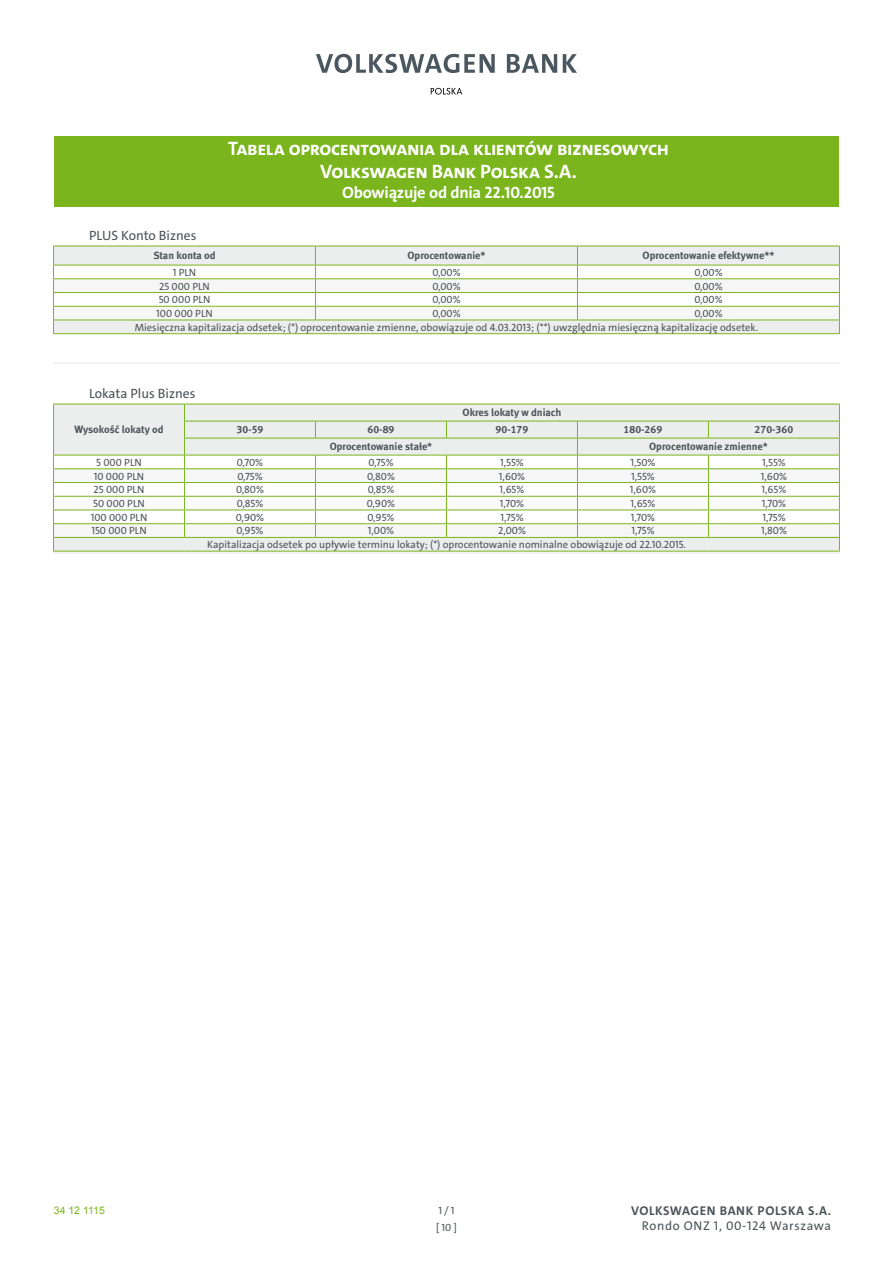
<style>
.page{position:relative;width:893px;height:1263px;background:#fff}
.page>*{position:absolute;margin:0;border:0;box-sizing:border-box;transform-origin:0 0}
.tytul{font:700 19.5px "The Sans C4 s";letter-spacing:-.025em;color:#fff}
.podtytul{font:700 16.5px "The Sans C4 s";letter-spacing:-.015em;color:#fff}
.naglowek_nad_tabela{font:13.5px "The Sans C4 s";color:#4c5459}
.t1{font:700 12.75px "The Sans C4 s";letter-spacing:.05em;color:#4c5459}
.t2{font:12.75px "The Sans C4 s";letter-spacing:.05em;color:#4c5459}
.akapit_level_1{font:10.5px "The Sans C4 s";color:#4c5459}
.t3{font:700 10.5px "Seat Meta";color:#4c5459}
.t4{font:10.5px "Arial";color:#7ab51d}
</style>
<div class="page">
<svg style="left:53px;top:246px;width:787px;height:87px"></svg>
<hr style="left:53px;top:333px;width:262px;height:1px;background:#7ab51d">
<hr style="left:315px;top:333px;width:262px;height:1px;background:#7ab51d">
<hr style="left:577px;top:333px;width:263px;height:1px;background:#7ab51d">
<hr style="left:54px;top:362px;width:785px;height:2px;background:#eceded">
<svg style="left:53px;top:404px;width:787px;height:147px"></svg>
<hr style="left:53px;top:551px;width:132px;height:1px;background:#7ab51d">
<hr style="left:185px;top:551px;width:130px;height:1px;background:#7ab51d">
<hr style="left:315px;top:551px;width:131px;height:1px;background:#7ab51d">
<hr style="left:446px;top:551px;width:131px;height:1px;background:#7ab51d">
<hr style="left:577px;top:551px;width:131px;height:1px;background:#7ab51d">
<hr style="left:708px;top:551px;width:132px;height:1px;background:#7ab51d">
<hr style="left:54px;top:552px;width:785px;height:2px;background:#eceded">
<div style="left:54px;top:136px;width:785px;height:70px;background:#7ab51d"></div>
<svg style="left:316px;top:54px;width:179px;height:19px"></svg>
<svg style="left:507px;top:54px;width:50px;height:19px"></svg>
<svg style="left:563px;top:54px;width:14px;height:19px"></svg>
<svg style="left:431px;top:88px;width:31px;height:7px"></svg>
<p class="tytul" style="left:228px;top:136px;width:443px">Tabela oprocentowania dla klientów biznesowych</p>
<p class="tytul" style="left:320px;top:159px;width:258px">Volkswagen Bank Polska S.A.</p>
<p class="podtytul" style="left:342px;top:182px;width:214px">Obowiązuje od dnia 22.10.2015</p>
<p class="naglowek_nad_tabela" style="left:89px;top:226px;width:109px">PLUS Konto Biznes</p>
<p class="t3" style="left:153px;top:250px;width:64px">Stan konta od</p>
<p class="t3" style="left:407px;top:250px;width:80px">Oprocentowanie*</p>
<p class="t3" style="left:643px;top:250px;width:133px">Oprocentowanie efektywne**</p>
<p class="akapit_level_1" style="left:173px;top:266px;width:25px">1 PLN</p>
<p class="akapit_level_1" style="left:432px;top:266px;width:30px">0,00%</p>
<p class="akapit_level_1" style="left:694px;top:266px;width:30px">0,00%</p>
<p class="akapit_level_1" style="left:159px;top:279px;width:52px">25 000 PLN</p>
<p class="akapit_level_1" style="left:432px;top:279px;width:30px">0,00%</p>
<p class="akapit_level_1" style="left:694px;top:279px;width:30px">0,00%</p>
<p class="akapit_level_1" style="left:159px;top:293px;width:53px">50 000 PLN</p>
<p class="akapit_level_1" style="left:432px;top:293px;width:30px">0,00%</p>
<p class="akapit_level_1" style="left:694px;top:293px;width:30px">0,00%</p>
<p class="akapit_level_1" style="left:156px;top:307px;width:58px">100 000 PLN</p>
<p class="akapit_level_1" style="left:432px;top:307px;width:30px">0,00%</p>
<p class="akapit_level_1" style="left:694px;top:307px;width:30px">0,00%</p>
<p class="akapit_level_1" style="left:135px;top:320px;width:625px">Miesięczna kapitalizacja odsetek; (*) oprocentowanie zmienne, obowiązuje od 4.03.2013; (**) uwzględnia miesięczną kapitalizację odsetek.</p>
<p class="naglowek_nad_tabela" style="left:89px;top:384px;width:108px">Lokata Plus Biznes</p>
<p class="t3" style="left:74px;top:424px;width:91px">Wysokość lokaty od</p>
<p class="t3" style="left:463px;top:407px;width:100px">Okres lokaty w dniach</p>
<p class="t3" style="left:237px;top:424px;width:28px">30-59</p>
<p class="t3" style="left:368px;top:424px;width:28px">60-89</p>
<p class="t3" style="left:496px;top:424px;width:34px">90-179</p>
<p class="t3" style="left:624px;top:424px;width:40px">180-269</p>
<p class="t3" style="left:755px;top:424px;width:40px">270-360</p>
<p class="t3" style="left:330px;top:441px;width:104px">Oprocentowanie stałe*</p>
<p class="t3" style="left:649px;top:441px;width:120px">Oprocentowanie zmienne*</p>
<p class="akapit_level_1" style="left:96px;top:455px;width:47px">5 000 PLN</p>
<p class="akapit_level_1" style="left:237px;top:455px;width:28px">0,70%</p>
<p class="akapit_level_1" style="left:368px;top:455px;width:27px">0,75%</p>
<p class="akapit_level_1" style="left:500px;top:455px;width:25px">1,55%</p>
<p class="akapit_level_1" style="left:630px;top:455px;width:26px">1,50%</p>
<p class="akapit_level_1" style="left:762px;top:455px;width:25px">1,55%</p>
<p class="akapit_level_1" style="left:94px;top:469px;width:52px">10 000 PLN</p>
<p class="akapit_level_1" style="left:237px;top:469px;width:27px">0,75%</p>
<p class="akapit_level_1" style="left:367px;top:469px;width:29px">0,80%</p>
<p class="akapit_level_1" style="left:499px;top:469px;width:28px">1,60%</p>
<p class="akapit_level_1" style="left:631px;top:469px;width:25px">1,55%</p>
<p class="akapit_level_1" style="left:761px;top:469px;width:28px">1,60%</p>
<p class="akapit_level_1" style="left:94px;top:483px;width:52px">25 000 PLN</p>
<p class="akapit_level_1" style="left:236px;top:483px;width:29px">0,80%</p>
<p class="akapit_level_1" style="left:368px;top:483px;width:28px">0,85%</p>
<p class="akapit_level_1" style="left:500px;top:483px;width:26px">1,65%</p>
<p class="akapit_level_1" style="left:630px;top:483px;width:28px">1,60%</p>
<p class="akapit_level_1" style="left:761px;top:483px;width:26px">1,65%</p>
<p class="akapit_level_1" style="left:93px;top:497px;width:53px">50 000 PLN</p>
<p class="akapit_level_1" style="left:237px;top:497px;width:28px">0,85%</p>
<p class="akapit_level_1" style="left:367px;top:497px;width:30px">0,90%</p>
<p class="akapit_level_1" style="left:500px;top:497px;width:26px">1,70%</p>
<p class="akapit_level_1" style="left:631px;top:497px;width:26px">1,65%</p>
<p class="akapit_level_1" style="left:762px;top:497px;width:26px">1,70%</p>
<p class="akapit_level_1" style="left:91px;top:510px;width:58px">100 000 PLN</p>
<p class="akapit_level_1" style="left:236px;top:510px;width:30px">0,90%</p>
<p class="akapit_level_1" style="left:367px;top:510px;width:28px">0,95%</p>
<p class="akapit_level_1" style="left:500px;top:510px;width:25px">1,75%</p>
<p class="akapit_level_1" style="left:631px;top:510px;width:26px">1,70%</p>
<p class="akapit_level_1" style="left:762px;top:510px;width:25px">1,75%</p>
<p class="akapit_level_1" style="left:91px;top:524px;width:57px">150 000 PLN</p>
<p class="akapit_level_1" style="left:237px;top:524px;width:28px">0,95%</p>
<p class="akapit_level_1" style="left:368px;top:524px;width:28px">1,00%</p>
<p class="akapit_level_1" style="left:498px;top:524px;width:29px">2,00%</p>
<p class="akapit_level_1" style="left:631px;top:524px;width:25px">1,75%</p>
<p class="akapit_level_1" style="left:761px;top:524px;width:27px">1,80%</p>
<p class="akapit_level_1" style="left:207px;top:538px;width:480px">Kapitalizacja odsetek po upływie terminu lokaty; (*) oprocentowanie nominalne obowiązuje od 22.10.2015.</p>
<p class="t4" style="left:54px;top:1204px;width:52px">34 12 1115</p>
<p class="t1" style="left:631px;top:1202px;width:201px">VOLKSWAGEN BANK POLSKA S.A.</p>
<p class="t2" style="left:642px;top:1218px;width:191px">Rondo ONZ 1, 00-124 Warszawa</p>
<p class="akapit_level_1" style="left:438px;top:1204px;width:18px">1 / 1</p>
<p class="akapit_level_1" style="left:436px;top:1220px;width:22px">[ 10 ]</p>
</div>
